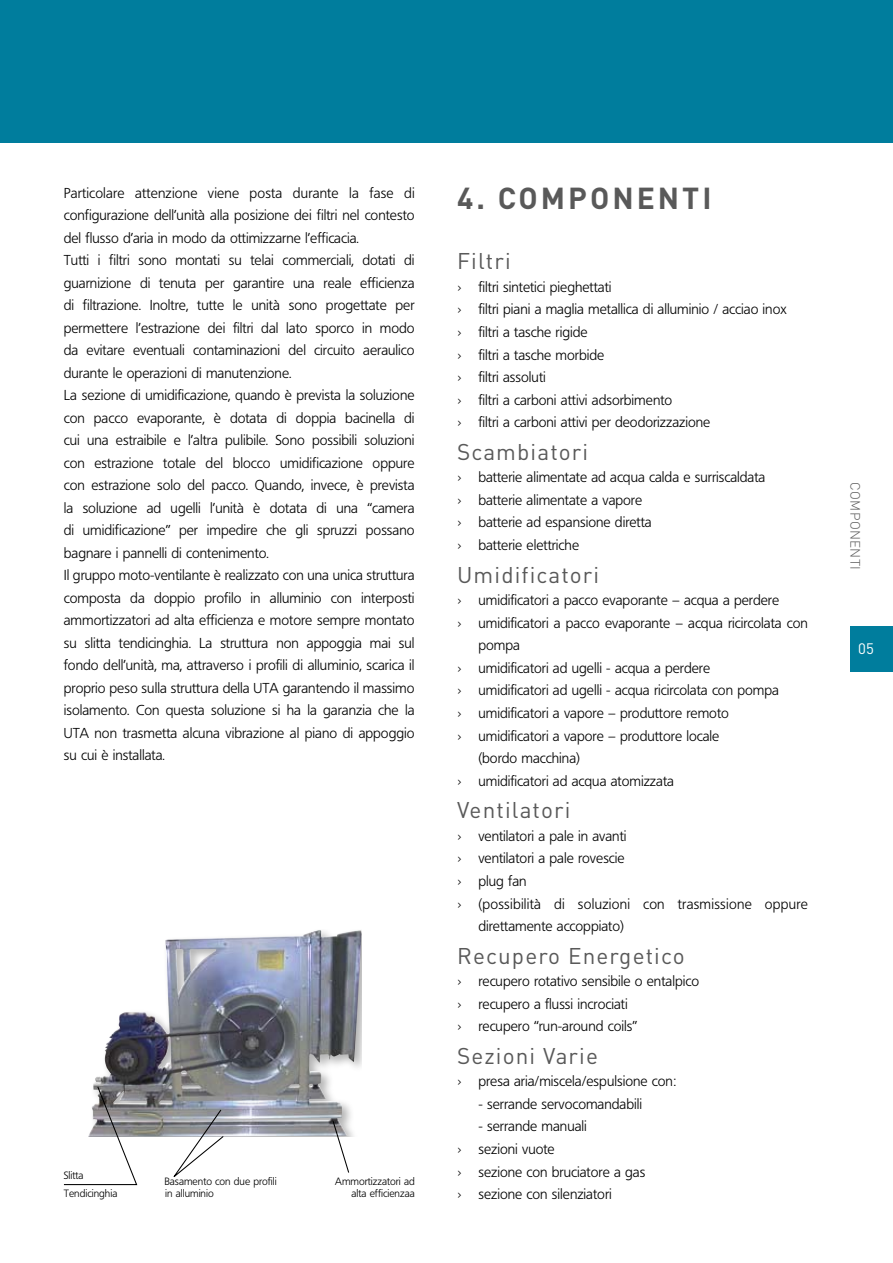
<style>
.page{position:relative;width:893px;height:1263px;background:#fff}
.page>*{position:absolute;margin:0;border:0;box-sizing:border-box;transform-origin:0 0}
.t1{font:700 30px "DIN";letter-spacing:.1em;color:#595959}
.t2{font:22.5px "DIN";letter-spacing:.05em;color:#595959}
.t3{font:15px "DIN";color:#fff}
.t4{font:300 14.25px/22.5px "Frutiger BSK45";color:#000}
.t5{font:300 13.5px "DIN";letter-spacing:.025em;color:#595959}
.t6{font:300 10.5px/12px "Frutiger BSK45";color:#000}
.s1{font-family:"DIN"}
</style>
<div class="page">
<img style="left:93px;top:930px;width:269px;height:207px">
<svg style="left:63px;top:1085px;width:75px;height:100px"></svg>
<svg style="left:169px;top:1108px;width:56px;height:69px"></svg>
<svg style="left:332px;top:1120px;width:18px;height:53px"></svg>
<div style="left:0;top:0;width:893px;height:143px;background:#007d9d"></div>
<div style="left:850px;top:626px;width:43px;height:45px;background:#007d9d"></div>
<p class="t4" style="left:64px;top:182px;width:352px">Particolare attenzione viene posta durante la fase di configurazione dell’unità alla posizione dei filtri nel contesto del flusso d’aria in modo da ottimizzarne l’efficacia.<br>Tutti i filtri sono montati su telai commerciali, dotati di guarnizione di tenuta per garantire una reale efficienza di filtrazione. Inoltre, tutte le unità sono progettate per permettere l’estrazione dei filtri dal lato sporco in modo da evitare eventuali contaminazioni del circuito aeraulico durante le operazioni di manutenzione.<br>La sezione di umidificazione, quando è prevista la soluzione con pacco evaporante, è dotata di doppia bacinella di cui una estraibile e l’altra pulibile. Sono possibili soluzioni con estrazione totale del blocco umidificazione oppure con estrazione solo del pacco. Quando, invece, è prevista la soluzione ad ugelli l’unità è dotata di una “camera di umidificazione” per impedire che gli spruzzi possano bagnare i pannelli di contenimento.<br>Il gruppo moto-ventilante è realizzato con una unica struttura composta da doppio profilo in alluminio con interposti ammortizzatori ad alta efficienza e motore sempre montato su slitta tendicinghia. La struttura non appoggia mai sul fondo dell’unità, ma, attraverso i profili di alluminio, scarica il proprio peso sulla struttura della UTA garantendo il massimo isolamento. Con questa soluzione si ha la garanzia che la UTA non trasmetta alcuna vibrazione al piano di appoggio su cui è installata.</p>
<h1 class="t1" style="left:457px;top:178px;width:256px">4. COMPONENTI</h1>
<h2 class="t2" style="left:457px;top:248px;width:55px">Filtri</h2>
<p class="t4" style="left:457px;top:276px;width:331px"><span class="s1">›</span> filtri sintetici pieghettati<br><span class="s1">›</span> filtri piani a maglia metallica di alluminio / acciao inox <span class="s1">›</span> filtri a tasche rigide<br><span class="s1">›</span> filtri a tasche morbide<br><span class="s1">›</span> filtri assoluti<br><span class="s1">›</span> filtri a carboni attivi adsorbimento<br><span class="s1">›</span> filtri a carboni attivi per deodorizzazione</p>
<h2 class="t2" style="left:457px;top:439px;width:133px">Scambiatori</h2>
<p class="t4" style="left:457px;top:466px;width:310px"><span class="s1">›</span> batterie alimentate ad acqua calda e surriscaldata <span class="s1">›</span> batterie alimentate a vapore<br><span class="s1">›</span> batterie ad espansione diretta<br><span class="s1">›</span> batterie elettriche</p>
<h2 class="t2" style="left:457px;top:562px;width:144px">Umidificatori</h2>
<p class="t4" style="left:457px;top:589px;width:324px"><span class="s1">›</span> umidificatori a pacco evaporante – acqua a perdere</p>
<p class="t4" style="left:457px;top:612px;width:352px"><span class="s1">›</span> umidificatori a pacco evaporante – acqua ricircolata con</p>
<p class="t4" style="left:478px;top:634px;width:43px">pompa</p>
<p class="t4" style="left:457px;top:657px;width:255px"><span class="s1">›</span> umidificatori ad ugelli - acqua a perdere</p>
<p class="t4" style="left:457px;top:679px;width:323px"><span class="s1">›</span> umidificatori ad ugelli - acqua ricircolata con pompa</p>
<p class="t4" style="left:457px;top:702px;width:273px"><span class="s1">›</span> umidificatori a vapore – produttore remoto</p>
<p class="t4" style="left:457px;top:724px;width:264px"><span class="s1">›</span> umidificatori a vapore – produttore locale</p>
<p class="t4" style="left:478px;top:747px;width:103px">(bordo macchina)</p>
<p class="t4" style="left:457px;top:770px;width:218px"><span class="s1">›</span> umidificatori ad acqua atomizzata</p>
<h2 class="t2" style="left:457px;top:797px;width:115px">Ventilatori</h2>
<p class="t4" style="left:457px;top:825px;width:171px"><span class="s1">›</span> ventilatori a pale in avanti</p>
<p class="t4" style="left:457px;top:847px;width:169px"><span class="s1">›</span> ventilatori a pale rovescie</p>
<p class="t4" style="left:457px;top:870px;width:71px"><span class="s1">›</span> plug fan</p>
<p class="t4" style="left:457px;top:892px;width:352px"><span class="s1">›</span> (possibilità di soluzioni con trasmissione oppure</p>
<p class="t4" style="left:478px;top:915px;width:147px">direttamente accoppiato)</p>
<h2 class="t2" style="left:457px;top:943px;width:229px">Recupero Energetico</h2>
<p class="t4" style="left:457px;top:970px;width:243px"><span class="s1">›</span> recupero rotativo sensibile o entalpico <span class="s1">›</span> recupero a flussi incrociati<br><span class="s1">›</span> recupero “run-around coils”</p>
<h2 class="t2" style="left:457px;top:1043px;width:142px">Sezioni Varie</h2>
<p class="t4" style="left:457px;top:1070px;width:220px"><span class="s1">›</span> presa aria/miscela/espulsione con:</p>
<p class="t4" style="left:478px;top:1093px;width:165px">- serrande servocomandabili</p>
<p class="t4" style="left:457px;top:1115px;width:190px;text-indent:21px">- serrande manuali<br><span class="s1">›</span> sezioni vuote<br><span class="s1">›</span> sezione con bruciatore a gas <span class="s1">›</span> sezione con silenziatori</p>
<p class="t6" style="left:64px;top:1169px;width:21px">Slitta</p>
<p class="t6" style="left:164px;top:1175px;width:114px">Basamento con due profili in alluminio</p>
<p class="t6" style="left:335px;top:1176px;width:81px">Ammortizzatori ad</p>
<p class="t6" style="left:64px;top:1187px;width:55px">Tendicinghia</p>
<p class="t6" style="left:351px;top:1188px;width:65px">alta efficienzaa</p>
<p class="t5" style="left:864px;top:482px;width:88px;rotate:90deg">componenti</p>
<p class="t3" style="left:858px;top:640px;width:17px">05</p>
</div>
